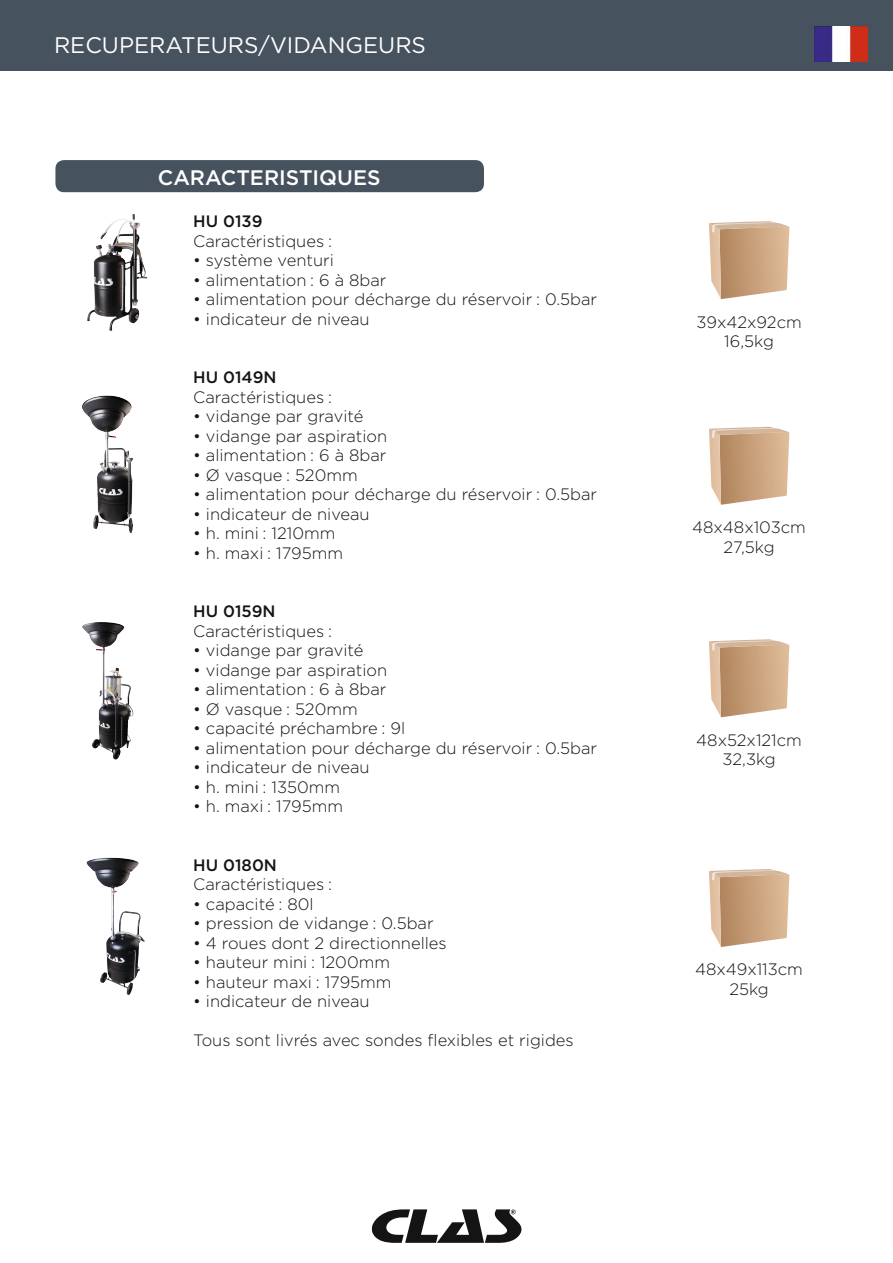
<style>
.page{position:relative;width:893px;height:1263px;background:#fff}
.page>*{position:absolute;margin:0;border:0;box-sizing:border-box;transform-origin:0 0}
.t1{font:22.5px "Gotham";color:#fff}
.t2{font:500 21px "Gotham";color:#fff}
.t3{font:300 16.5px/19.5px "Gotham";color:#131413;text-align:center}
.t4{font:500 16.5px "Gotham";color:#131413}
</style>
<div class="page">
<div style="left:0;top:0;width:893px;height:71px;background:#47525f"></div>
<img style="left:814px;top:26px;width:53px;height:35px">
<svg style="left:371px;top:1209px;width:151px;height:34px"></svg>
<div style="left:55px;top:160px;width:429px;height:32px;background:#47525f;border-radius:9px"></div>
<img style="left:87px;top:214px;width:60px;height:117px">
<img style="left:82px;top:396px;width:51px;height:137px">
<img style="left:82px;top:622px;width:52px;height:137px">
<img style="left:86px;top:858px;width:59px;height:137px">
<svg style="left:709px;top:221px;width:80px;height:69px;background:#ceab89"></svg>
<svg style="left:709px;top:427px;width:80px;height:69px;background:#ceaa88"></svg>
<svg style="left:709px;top:639px;width:80px;height:69px;background:#ceab89"></svg>
<svg style="left:709px;top:869px;width:80px;height:69px;background:#ceaa89"></svg>
<h1 class="t1" style="left:54px;top:31px;width:373px">RECUPERATEURS/VIDANGEURS</h1>
<p class="t2" style="left:158px;top:163px;width:224px">CARACTERISTIQUES</p>
<p class="t4" style="left:193px;top:211px;width:71px">HU 0139</p>
<p class="t3" style="left:193px;top:231px;width:140px">Caractéristiques :</p>
<p class="t3" style="left:193px;top:250px;width:142px">• système venturi</p>
<p class="t3" style="left:193px;top:270px;width:195px">• alimentation : 6 à 8bar</p>
<p class="t3" style="left:193px;top:289px;width:405px">• alimentation pour décharge du réservoir : 0.5bar</p>
<p class="t3" style="left:193px;top:309px;width:178px">• indicateur de niveau</p>
<p class="t4" style="left:193px;top:367px;width:85px">HU 0149N</p>
<p class="t3" style="left:193px;top:387px;width:140px">Caractéristiques :</p>
<p class="t3" style="left:193px;top:406px;width:172px">• vidange par gravité</p>
<p class="t3" style="left:193px;top:426px;width:195px">• vidange par aspiration</p>
<p class="t3" style="left:193px;top:445px;width:195px">• alimentation : 6 à 8bar</p>
<p class="t3" style="left:193px;top:465px;width:166px">• Ø vasque : 520mm</p>
<p class="t3" style="left:193px;top:484px;width:405px">• alimentation pour décharge du réservoir : 0.5bar</p>
<p class="t3" style="left:193px;top:504px;width:178px">• indicateur de niveau</p>
<p class="t3" style="left:193px;top:523px;width:144px">• h. mini : 1210mm</p>
<p class="t3" style="left:193px;top:543px;width:151px">• h. maxi : 1795mm</p>
<p class="t4" style="left:193px;top:601px;width:84px">HU 0159N</p>
<p class="t3" style="left:193px;top:621px;width:140px">Caractéristiques :</p>
<p class="t3" style="left:193px;top:640px;width:172px">• vidange par gravité</p>
<p class="t3" style="left:193px;top:660px;width:195px">• vidange par aspiration</p>
<p class="t3" style="left:193px;top:679px;width:195px">• alimentation : 6 à 8bar</p>
<p class="t3" style="left:193px;top:699px;width:166px">• Ø vasque : 520mm</p>
<p class="t3" style="left:193px;top:718px;width:213px">• capacité préchambre : 9l</p>
<p class="t3" style="left:193px;top:738px;width:405px">• alimentation pour décharge du réservoir : 0.5bar</p>
<p class="t3" style="left:193px;top:757px;width:178px">• indicateur de niveau</p>
<p class="t3" style="left:193px;top:777px;width:148px">• h. mini : 1350mm</p>
<p class="t3" style="left:193px;top:796px;width:151px">• h. maxi : 1795mm</p>
<p class="t4" style="left:193px;top:854px;width:85px">HU 0180N</p>
<p class="t3" style="left:193px;top:874px;width:140px">Caractéristiques :</p>
<p class="t3" style="left:193px;top:894px;width:122px">• capacité : 80l</p>
<p class="t3" style="left:193px;top:913px;width:242px">• pression de vidange : 0.5bar</p>
<p class="t3" style="left:193px;top:933px;width:255px">• 4 roues dont 2 directionnelles</p>
<p class="t3" style="left:193px;top:952px;width:198px">• hauteur mini : 1200mm</p>
<p class="t3" style="left:193px;top:972px;width:200px">• hauteur maxi : 1795mm</p>
<p class="t3" style="left:193px;top:991px;width:178px">• indicateur de niveau</p>
<p class="t3" style="left:193px;top:1030px;width:382px">Tous sont livrés avec sondes flexibles et rigides</p>
<p class="t3" style="left:696px;top:312px;width:107px">39x42x92cm<br>16,5kg</p>
<p class="t3" style="left:692px;top:517px;width:115px">48x48x103cm<br>27,5kg</p>
<p class="t3" style="left:696px;top:730px;width:107px">48x52x121cm<br>32,3kg</p>
<p class="t3" style="left:695px;top:959px;width:109px">48x49x113cm<br>25kg</p>
</div>
